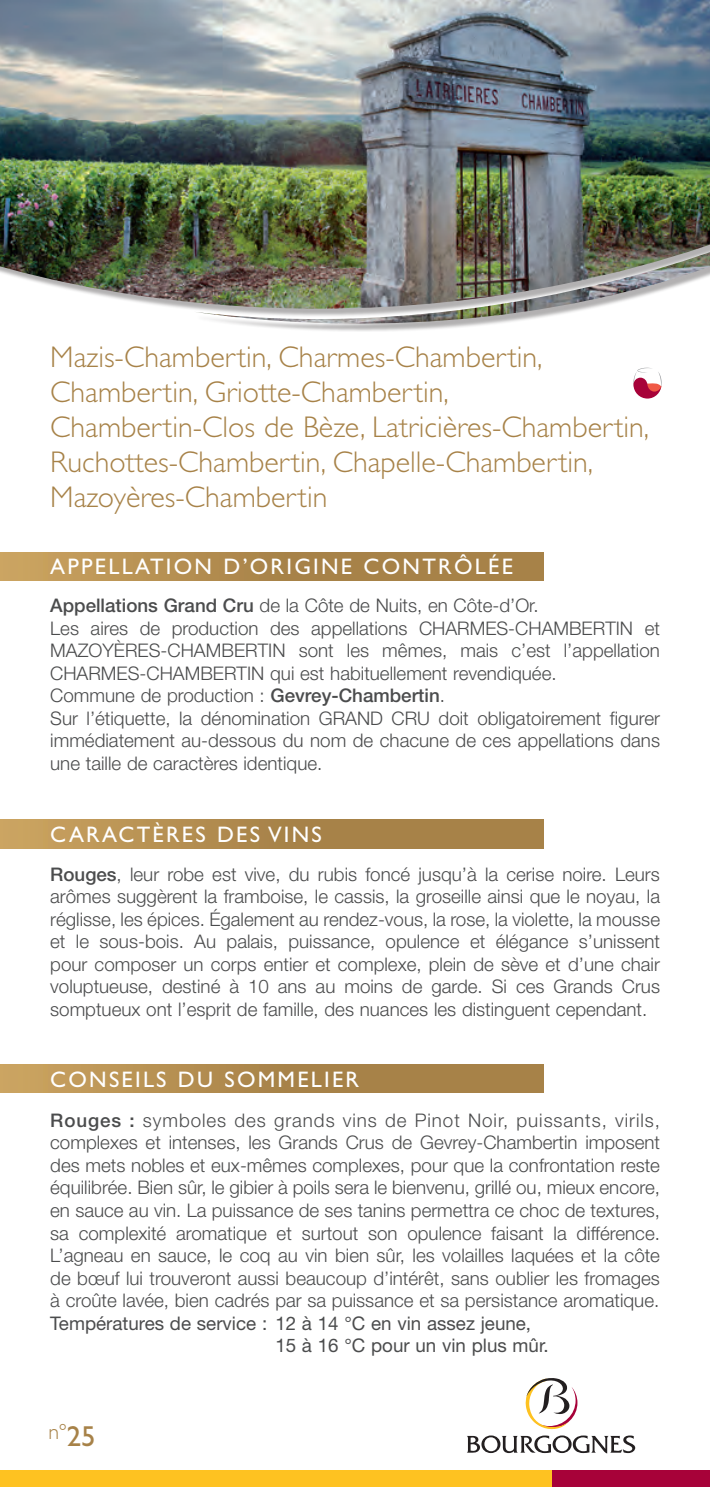
<style>
.page{position:relative;width:710px;height:1487px;background:#fff}
.page>*{position:absolute;margin:0;border:0;box-sizing:border-box;transform-origin:0 0}
.Texte_courant_normal{font:300 30px/35px "Gill Sans";color:#a78248}
.t1{font:29px "Gill Sans";color:#a78248}
.Texte_courant_normal-2{font:22.5px "Gill Sans";letter-spacing:.1em;color:#fff}
.t2{font:300 22px "Gill Sans";color:#a78248}
.Texte_courant_normal-3{font:300 18.75px/22.5px "Helvetica Neue";color:#4b4c4d;text-align:justify}
.Texte_courant_normal-4{font:18.75px "Helvetica Neue";color:#4b4c4d}
.s1{font-weight:500}
</style>
<div class="page">
<img style="left:0;top:0;width:710px;height:368px">
<div style="left:0;top:819px;width:543px;height:29px;background:linear-gradient(to right,#c49d5c,#9e7942)"></div>
<div style="left:0;top:552px;width:543px;height:28px;background:linear-gradient(to right,#c49d5c,#9e7942)"></div>
<div style="left:0;top:1064px;width:543px;height:28px;background:linear-gradient(to right,#c49d5c,#9e7942)"></div>
<svg style="left:633px;top:368px;width:28px;height:30px"></svg>
<div style="left:0;top:1470px;width:583px;height:16px;background:#fec221"></div>
<div style="left:552px;top:1470px;width:158px;height:16px;background:#a70239"></div>
<svg style="left:467px;top:1378px;width:168px;height:75px"></svg>
<p class="Texte_courant_normal" style="left:50px;top:339px;width:600px">Mazis-Chambertin, Charmes-Chambertin, Chambertin, Griotte-Chambertin, Chambertin-Clos de Bèze, Latricières-Chambertin, Ruchottes-Chambertin, Chapelle-Chambertin, Mazoyères-Chambertin</p>
<p class="Texte_courant_normal-2" style="left:50px;top:553px;width:464px">APPELLATION D’ORIGINE CONTRÔLÉE</p>
<p class="Texte_courant_normal-3" style="left:50px;top:594px;width:490px"><span class="s1">Appellations Grand Cru</span> de la Côte de Nuits, en Côte-d’Or.</p>
<p class="Texte_courant_normal-3" style="left:50px;top:616px;width:611px">Les aires de production des appellations CHARMES-CHAMBERTIN et MAZOYÈRES-CHAMBERTIN sont les mêmes, mais c’est l’appellation CHARMES-CHAMBERTIN qui est habituellement revendiquée.</p>
<p class="Texte_courant_normal-3" style="left:50px;top:684px;width:396px">Commune de production : <span class="s1">Gevrey-Chambertin</span>.</p>
<p class="Texte_courant_normal-3" style="left:50px;top:706px;width:611px">Sur l’étiquette, la dénomination GRAND CRU doit obligatoirement figurer immédiatement au-dessous du nom de chacune de ces appellations dans une taille de caractères identique.</p>
<p class="Texte_courant_normal-2" style="left:50px;top:822px;width:273px">CARACTÈRES DES VINS</p>
<p class="Texte_courant_normal-3" style="left:50px;top:862px;width:611px"><span class="s1">Rouges</span>, leur robe est vive, du rubis foncé jusqu’à la cerise noire. Leurs arômes suggèrent la framboise, le cassis, la groseille ainsi que le noyau, la réglisse, les épices. Également au rendez-vous, la rose, la violette, la mousse et le sous-bois. Au palais, puissance, opulence et élégance s’unissent pour composer un corps entier et complexe, plein de sève et d’une chair voluptueuse, destiné à 10 ans au moins de garde. Si ces Grands Crus somptueux ont l’esprit de famille, des nuances les distinguent cependant.</p>
<p class="Texte_courant_normal-2" style="left:50px;top:1066px;width:310px">CONSEILS DU SOMMELIER</p>
<p class="Texte_courant_normal-3" style="left:50px;top:1108px;width:611px"><span class="s1">Rouges :</span> symboles des grands vins de Pinot Noir, puissants, virils, complexes et intenses, les Grands Crus de Gevrey-Chambertin imposent des mets nobles et eux-mêmes complexes, pour que la confrontation reste équilibrée. Bien sûr, le gibier à poils sera le bienvenu, grillé ou, mieux encore, en sauce au vin. La puissance de ses tanins permettra ce choc de textures, sa complexité aromatique et surtout son opulence faisant la différence.<br>L’agneau en sauce, le coq au vin bien sûr, les volailles laquées et la côte de bœuf lui trouveront aussi beaucoup d’intérêt, sans oublier les fromages à croûte lavée, bien cadrés par sa puissance et sa persistance aromatique.</p>
<p class="Texte_courant_normal-4" style="left:50px;top:1311px;width:482px">Températures de service : 12 à 14 °C en vin assez jeune,</p>
<p class="Texte_courant_normal-4" style="left:275px;top:1334px;width:275px">15 à 16 °C pour un vin plus mûr.</p>
<p class="t2" style="left:48px;top:1419px;width:20px">n°</p>
<p class="t1" style="left:67px;top:1419px;width:30px">25</p>
</div>
